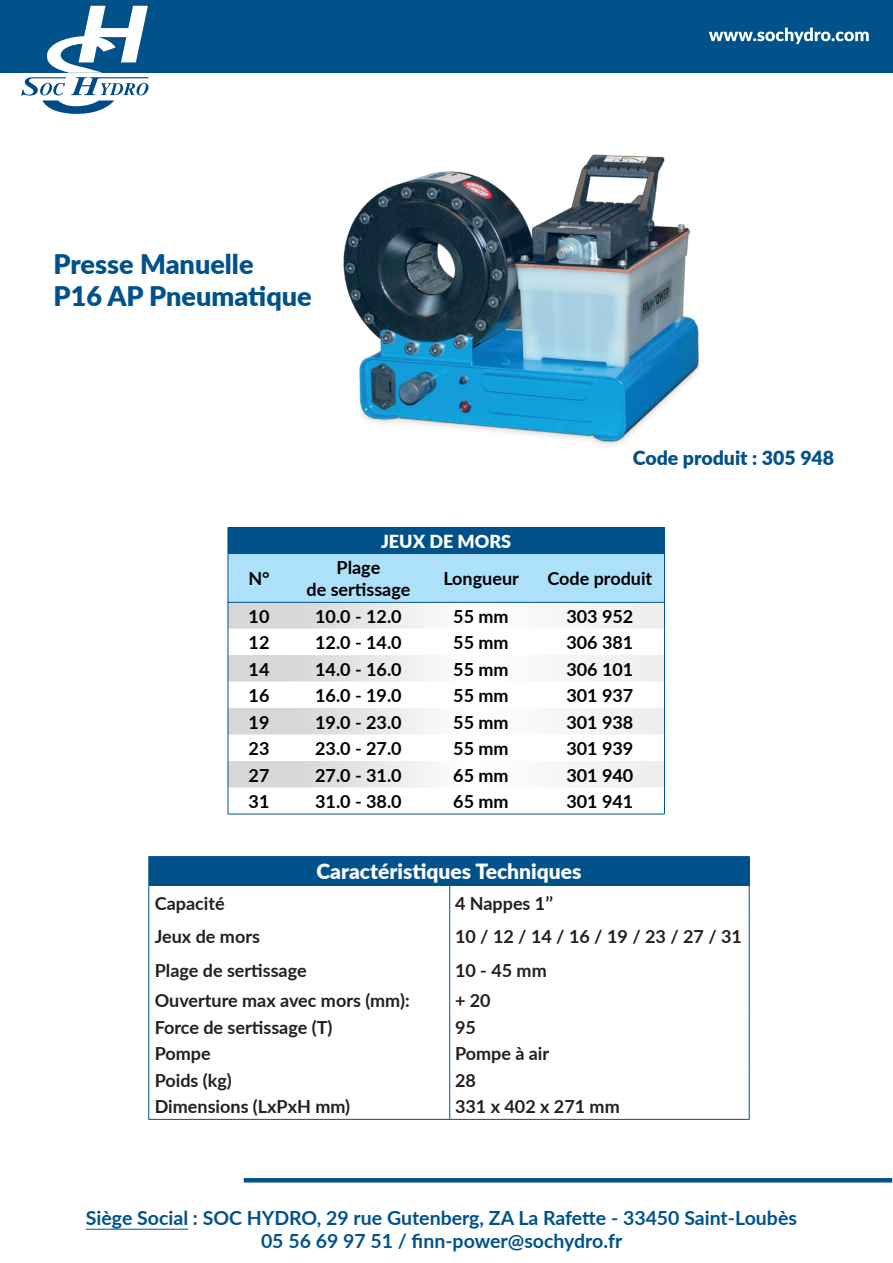
<style>
.page{position:relative;width:893px;height:1263px;background:#fff}
.page>*{position:absolute;margin:0;border:0;box-sizing:border-box;transform-origin:0 0}
.t1{font:900 27px "Lato";color:#01528b}
.t2{font:900 21px "Lato";color:#fff}
.t3{font:700 19.5px/23.4px "Lato";color:#01528b;text-align:center}
.t4{font:900 19.5px "Lato";color:#01528b}
.t5{font:700 18px "Lato";color:#000}
.t6{font:700 18px "Lato";color:#231f20}
.t7{font:900 18px "Lato";color:#fff}
</style>
<div class="page">
<div style="left:0;top:0;width:893px;height:72px;background:#01528b"></div>
<svg style="left:709px;top:28px;width:160px;height:16px"></svg>
<hr style="left:244px;top:1178px;width:648px;height:4px;background:#01528b">
<hr style="left:86px;top:1229px;width:102px;height:1px;background:#01528b">
<svg style="left:21px;top:6px;width:128px;height:108px"></svg>
<div style="left:149px;top:856px;width:600px;height:29px;background:#01528b"></div>
<svg style="left:148px;top:857px;width:1px;height:28px"></svg>
<svg style="left:749px;top:857px;width:1px;height:28px"></svg>
<hr style="left:149px;top:1119px;width:300px;height:1px;background:#01528b">
<hr style="left:148px;top:885px;width:1px;height:34px;background:#01528b">
<hr style="left:749px;top:885px;width:1px;height:34px;background:#01528b">
<hr style="left:148px;top:919px;width:1px;height:34px;background:#01528b">
<hr style="left:749px;top:919px;width:1px;height:34px;background:#01528b">
<hr style="left:148px;top:953px;width:1px;height:34px;background:#01528b">
<hr style="left:749px;top:953px;width:1px;height:34px;background:#01528b">
<svg style="left:148px;top:987px;width:1px;height:132px"></svg>
<svg style="left:749px;top:987px;width:1px;height:132px"></svg>
<hr style="left:449px;top:1119px;width:300px;height:1px;background:#01528b">
<hr style="left:449px;top:885px;width:1px;height:234px;background:#01528b">
<hr style="left:228px;top:527px;width:62px;height:1px;background:#01528b">
<hr style="left:290px;top:527px;width:137px;height:1px;background:#01528b">
<hr style="left:427px;top:527px;width:108px;height:1px;background:#01528b">
<hr style="left:535px;top:527px;width:130px;height:1px;background:#01528b">
<svg style="left:228px;top:528px;width:437px;height:286px"></svg>
<hr style="left:228px;top:814px;width:62px;height:1px;background:#01528b">
<hr style="left:290px;top:814px;width:137px;height:1px;background:#01528b">
<hr style="left:427px;top:814px;width:108px;height:1px;background:#01528b">
<hr style="left:535px;top:814px;width:130px;height:1px;background:#01528b">
<hr style="left:228px;top:602px;width:436px;height:1px;background:#01528b">
<img style="left:343px;top:154px;width:357px;height:291px">
<p class="t1" style="left:54px;top:244px;width:201px">Presse Manuelle</p>
<p class="t1" style="left:54px;top:276px;width:260px">P16 AP Pneumatique</p>
<p class="t7" style="left:381px;top:528px;width:132px">JEUX DE MORS</p>
<p class="t4" style="left:633px;top:443px;width:203px">Code produit : 305 948</p>
<p class="t5" style="left:248px;top:565px;width:23px">N°</p>
<p class="t5" style="left:337px;top:555px;width:45px">Plage</p>
<p class="t5" style="left:306px;top:576px;width:105px">de sertissage</p>
<p class="t5" style="left:443px;top:565px;width:77px">Longueur</p>
<p class="t5" style="left:547px;top:565px;width:106px">Code produit</p>
<p class="t5" style="left:249px;top:603px;width:22px">10</p>
<p class="t5" style="left:315px;top:603px;width:88px">10.0 - 12.0</p>
<p class="t5" style="left:453px;top:603px;width:57px">55 mm</p>
<p class="t5" style="left:566px;top:603px;width:69px">303 952</p>
<p class="t5" style="left:249px;top:629px;width:22px">12</p>
<p class="t5" style="left:315px;top:629px;width:88px">12.0 - 14.0</p>
<p class="t5" style="left:453px;top:629px;width:57px">55 mm</p>
<p class="t5" style="left:566px;top:629px;width:69px">306 381</p>
<p class="t5" style="left:249px;top:656px;width:22px">14</p>
<p class="t5" style="left:315px;top:656px;width:88px">14.0 - 16.0</p>
<p class="t5" style="left:453px;top:656px;width:57px">55 mm</p>
<p class="t5" style="left:566px;top:656px;width:69px">306 101</p>
<p class="t5" style="left:249px;top:682px;width:22px">16</p>
<p class="t5" style="left:315px;top:682px;width:88px">16.0 - 19.0</p>
<p class="t5" style="left:453px;top:682px;width:57px">55 mm</p>
<p class="t5" style="left:566px;top:682px;width:69px">301 937</p>
<p class="t5" style="left:249px;top:709px;width:22px">19</p>
<p class="t5" style="left:315px;top:709px;width:88px">19.0 - 23.0</p>
<p class="t5" style="left:453px;top:709px;width:57px">55 mm</p>
<p class="t5" style="left:566px;top:709px;width:69px">301 938</p>
<p class="t5" style="left:249px;top:735px;width:22px">23</p>
<p class="t5" style="left:315px;top:735px;width:88px">23.0 - 27.0</p>
<p class="t5" style="left:453px;top:735px;width:57px">55 mm</p>
<p class="t5" style="left:566px;top:735px;width:69px">301 939</p>
<p class="t5" style="left:249px;top:762px;width:22px">27</p>
<p class="t5" style="left:315px;top:762px;width:88px">27.0 - 31.0</p>
<p class="t5" style="left:453px;top:762px;width:57px">65 mm</p>
<p class="t5" style="left:566px;top:762px;width:69px">301 940</p>
<p class="t5" style="left:249px;top:788px;width:22px">31</p>
<p class="t5" style="left:315px;top:788px;width:88px">31.0 - 38.0</p>
<p class="t5" style="left:453px;top:788px;width:57px">65 mm</p>
<p class="t5" style="left:566px;top:788px;width:69px">301 941</p>
<p class="t2" style="left:317px;top:856px;width:266px">Caractéristiques Techniques</p>
<p class="t6" style="left:155px;top:890px;width:71px">Capacité</p>
<p class="t6" style="left:455px;top:890px;width:100px">4 Nappes 1’’</p>
<p class="t6" style="left:155px;top:924px;width:107px">Jeux de mors</p>
<p class="t6" style="left:455px;top:924px;width:288px">10 / 12 / 14 / 16 / 19 / 23 / 27 / 31</p>
<p class="t6" style="left:155px;top:957px;width:153px">Plage de sertissage</p>
<p class="t6" style="left:455px;top:957px;width:93px">10 - 45 mm</p>
<p class="t6" style="left:155px;top:987px;width:256px">Ouverture max avec mors (mm):</p>
<p class="t6" style="left:455px;top:987px;width:37px">+ 20</p>
<p class="t6" style="left:155px;top:1014px;width:179px">Force de sertissage (T)</p>
<p class="t6" style="left:455px;top:1014px;width:22px">95</p>
<p class="t6" style="left:155px;top:1040px;width:57px">Pompe</p>
<p class="t6" style="left:455px;top:1040px;width:96px">Pompe à air</p>
<p class="t6" style="left:155px;top:1067px;width:79px">Poids (kg)</p>
<p class="t6" style="left:455px;top:1067px;width:22px">28</p>
<p class="t6" style="left:155px;top:1093px;width:197px">Dimensions (LxPxH mm)</p>
<p class="t6" style="left:455px;top:1093px;width:166px">331 x 402 x 271 mm</p>
<p class="t3" style="left:86px;top:1205px;width:712px">Siège Social : SOC HYDRO, 29 rue Gutenberg, ZA La Rafette - 33450 Saint-Loubès<br>05 56 69 97 51 / finn-power@sochydro.fr</p>
</div>
